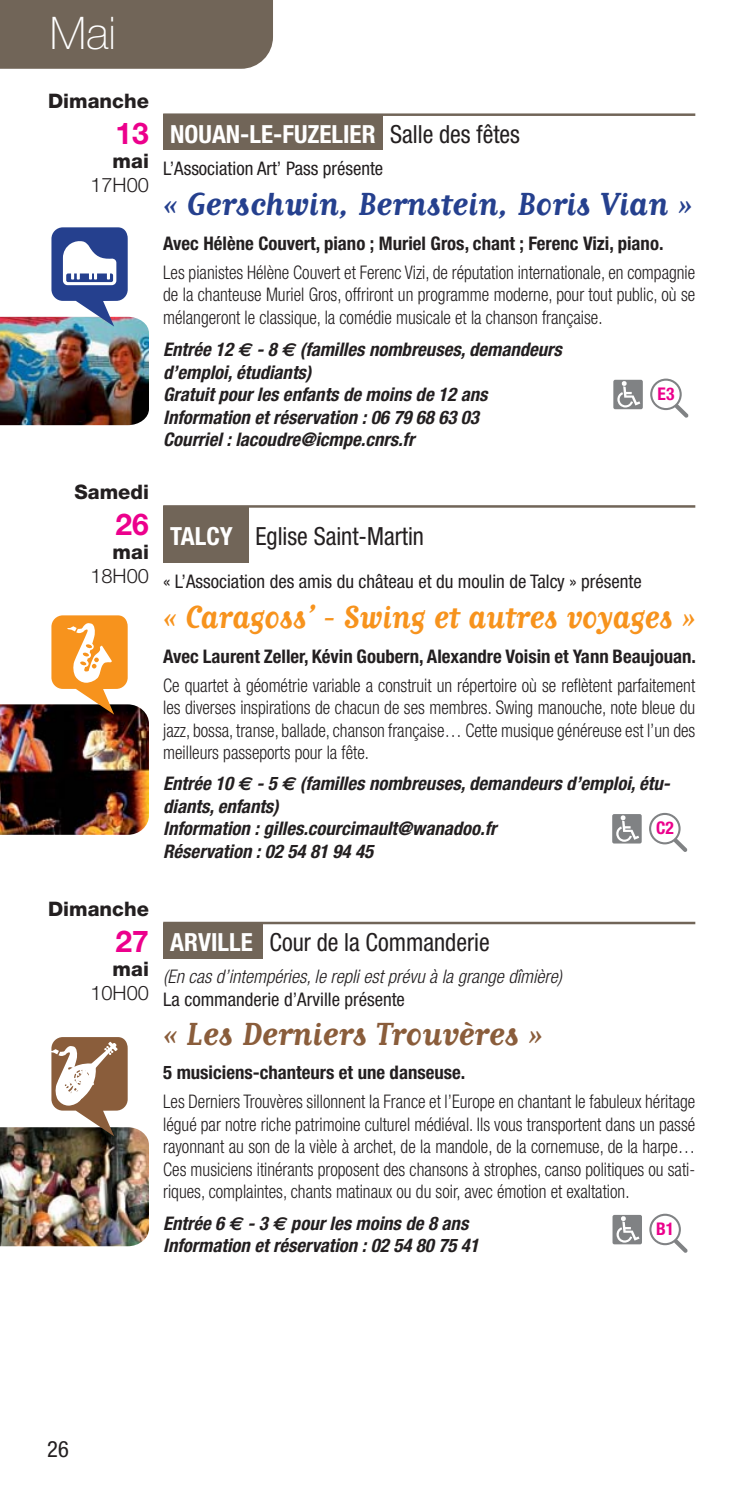
<style>
.page{position:relative;width:745px;height:1489px;background:#fff}
.page>*{position:absolute;margin:0;border:0;box-sizing:border-box;transform-origin:0 0}
.t1{font:100 45px "Helvetica Neue";color:#fff}
.t2{font:700 37.5px "Matrix Script";color:#f7931d;scale:.94 1}
.t3{font:700 37.5px "Matrix Script";color:#25408e}
.t4{font:700 37.5px "Matrix Script";color:#8a5d3b}
.t5{font:700 30px "Helvetica Neue";color:#ec008c}
.t6{font:condensed 25px "Helvetica Neue";color:#231f20;scale:.96 1}
.t7{font:700 condensed 25px "Helvetica Neue";color:#fff}
.t8{font:condensed 22.5px "Helvetica Neue";color:#231f20}
.t9{font:800 20px "Helvetica Neue";color:#231f20}
.t10{font:300 20px "Helvetica Neue";color:#231f20}
.t11{font:300 condensed 18.75px/22.5px "Helvetica Neue";color:#231f20;text-align:justify;scale:.93 1}
.t12{font:italic 700 condensed 18.75px/22.5px "Helvetica Neue";color:#231f20}
.t13{font:700 condensed 18.75px "Helvetica Neue";color:#231f20}
.t14{font:condensed 18.75px "Helvetica Neue";color:#231f20}
.t15{font:italic 300 condensed 18.75px "Helvetica Neue";color:#231f20}
.t16{font:700 condensed 17.5px "Helvetica Neue";color:#ec008c}
.s1{font-weight:400;color:#231f20}
.s2{font-family:"Euro Sans";font-stretch:normal}
.s3{font-weight:700;color:#fff}
</style>
<div class="page">
<div style="left:0;top:0;width:273px;height:69px;background:#716558"></div>
<div style="left:163px;top:115px;width:220px;height:35px;background:#716558"></div>
<hr style="left:163px;top:113px;width:220px;height:3px;background:#716558">
<hr style="left:383px;top:113px;width:311px;height:3px;background:#716558">
<svg style="left:650px;top:378px;width:38px;height:39px"></svg>
<svg style="left:613px;top:380px;width:29px;height:29px"></svg>
<img style="left:0;top:227px;width:149px;height:198px">
<div style="left:163px;top:506px;width:85px;height:57px;background:#716558"></div>
<hr style="left:163px;top:505px;width:85px;height:2px;background:#716558">
<hr style="left:248px;top:505px;width:446px;height:2px;background:#716558">
<svg style="left:649px;top:812px;width:38px;height:39px"></svg>
<svg style="left:612px;top:814px;width:29px;height:29px"></svg>
<div style="left:163px;top:923px;width:99px;height:35px;background:#716558"></div>
<hr style="left:163px;top:921px;width:99px;height:3px;background:#716558">
<hr style="left:262px;top:921px;width:432px;height:3px;background:#716558">
<svg style="left:649px;top:1213px;width:38px;height:39px"></svg>
<svg style="left:612px;top:1214px;width:29px;height:30px"></svg>
<img style="left:0;top:615px;width:149px;height:219px">
<img style="left:0;top:1037px;width:149px;height:209px">
<h1 class="t1" style="left:50px;top:17px;width:68px">Mai</h1>
<p class="t9" style="left:48px;top:93px;width:102px">Dimanche</p>
<h3 class="t5" style="left:115px;top:122px;width:35px">13</h3>
<p class="t9" style="left:113px;top:153px;width:38px">mai</p>
<p class="t10" style="left:90px;top:177px;width:60px">17H00</p>
<p class="t9" style="left:74px;top:485px;width:76px">Samedi</p>
<h3 class="t5" style="left:115px;top:514px;width:35px">26</h3>
<p class="t9" style="left:113px;top:545px;width:38px">mai</p>
<p class="t10" style="left:90px;top:569px;width:60px">18H00</p>
<h3 class="t7" style="left:170px;top:125px;width:351px">NOUAN-LE-FUZELIER <span class="s1">Salle des fêtes</span></h3>
<p class="t14" style="left:163px;top:162px;width:221px">L’Association Art’ Pass présente</p>
<h2 class="t3" style="left:163px;top:192px;width:529px">« Gerschwin, Bernstein, Boris Vian »</h2>
<p class="t13" style="left:163px;top:236px;width:501px">Avec Hélène Couvert, piano ; Muriel Gros, chant ; Ferenc Vizi, piano.</p>
<p class="t11" style="left:163px;top:262px;width:573px">Les pianistes Hélène Couvert et Ferenc Vizi, de réputation internationale, en compagnie de la chanteuse Muriel Gros, offriront un programme moderne, pour tout public, où se mélangeront le classique, la comédie musicale et la chanson française.</p>
<p class="t12" style="left:163px;top:340px;width:400px">Entrée 12 <span class="s2">€</span> - 8 <span class="s2">€</span> (familles nombreuses, demandeurs d’emploi, étudiants)<br>Gratuit pour les enfants de moins de 12 ans</p>
<p class="t16" style="left:657px;top:387px;width:18px">E3</p>
<p class="t12" style="left:163px;top:407px;width:317px">Information et réservation : 06 79 68 63 03<br>Courriel : lacoudre@icmpe.cnrs.fr</p>
<h3 class="t6" style="left:170px;top:527px;width:266px"><span class="s3">TALCY</span> Eglise Saint-Martin</h3>
<p class="t14" style="left:163px;top:575px;width:479px">« L’Association des amis du château et du moulin de Talcy » présente</p>
<h2 class="t2" style="left:163px;top:605px;width:567px">« Caragoss’ - Swing et autres voyages »</h2>
<p class="t13" style="left:163px;top:649px;width:534px">Avec Laurent Zeller, Kévin Goubern, Alexandre Voisin et Yann Beaujouan.</p>
<p class="t11" style="left:163px;top:675px;width:573px">Ce quartet à géométrie variable a construit un répertoire où se reflètent parfaitement les diverses inspirations de chacun de ses membres. Swing manouche, note bleue du jazz, bossa, transe, ballade, chanson française… Cette musique généreuse est l’un des meilleurs passeports pour la fête.</p>
<p class="t12" style="left:163px;top:774px;width:508px">Entrée 10 <span class="s2">€</span> - 5 <span class="s2">€</span> (familles nombreuses, demandeurs d’emploi, étu&shy;diants, enfants)<br>Information : gilles.courcimault@wanadoo.fr</p>
<p class="t16" style="left:655px;top:822px;width:19px">C2</p>
<p class="t12" style="left:163px;top:841px;width:211px">Réservation : 02 54 81 94 45</p>
<p class="t9" style="left:48px;top:901px;width:102px">Dimanche</p>
<h3 class="t5" style="left:115px;top:930px;width:35px">27</h3>
<p class="t9" style="left:113px;top:961px;width:38px">mai</p>
<p class="t10" style="left:90px;top:985px;width:60px">10H00</p>
<h3 class="t6" style="left:170px;top:933px;width:334px"><span class="s3">ARVILLE</span> Cour de la Commanderie</h3>
<p class="t15" style="left:163px;top:969px;width:400px">(En cas d’intempéries, le repli est prévu à la grange dîmière)</p>
<p class="t14" style="left:163px;top:992px;width:243px">La commanderie d’Arville présente</p>
<h2 class="t4" style="left:163px;top:1022px;width:380px">« Les Derniers Trouvères »</h2>
<p class="t13" style="left:163px;top:1065px;width:303px">5 musiciens-chanteurs et une danseuse.</p>
<p class="t11" style="left:163px;top:1091px;width:573px">Les Derniers Trouvères sillonnent la France et l’Europe en chantant le fabuleux héritage légué par notre riche patrimoine culturel médiéval. Ils vous transportent dans un passé rayonnant au son de la vièle à archet, de la mandole, de la cornemuse, de la harpe… Ces musiciens itinérants proposent des chansons à strophes, canso politiques ou sati&shy;riques, complaintes, chants matinaux ou du soir, avec émotion et exaltation.</p>
<p class="t12" style="left:163px;top:1213px;width:306px">Entrée 6 <span class="s2">€</span> - 3 <span class="s2">€</span> pour les moins de 8 ans</p>
<p class="t16" style="left:655px;top:1222px;width:20px">B1</p>
<p class="t12" style="left:163px;top:1235px;width:317px">Information et réservation : 02 54 80 75 41</p>
<p class="t8" style="left:47px;top:1440px;width:23px">26</p>
</div>
